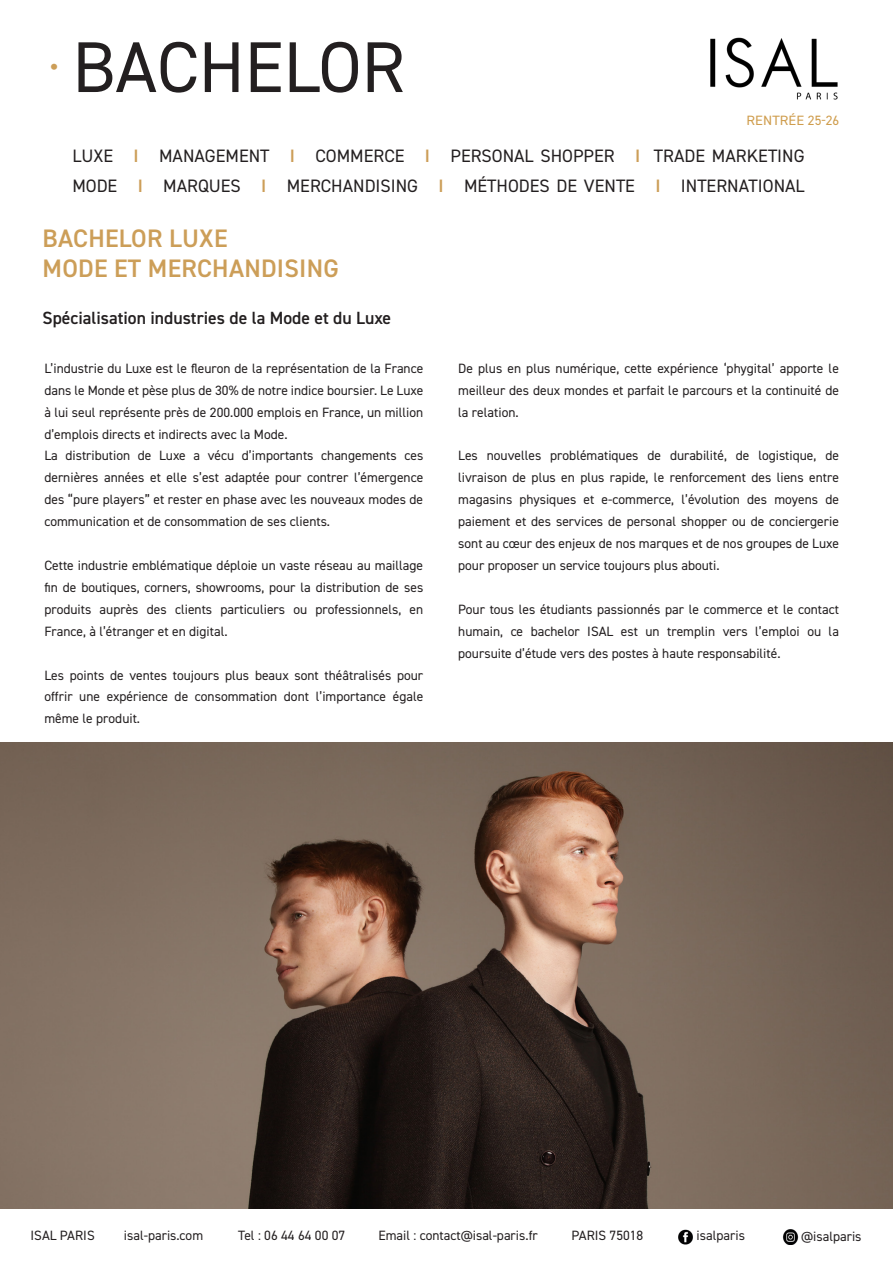
<style>
.page{position:relative;width:893px;height:1263px;background:#fff}
.page>*{position:absolute;margin:0;border:0;box-sizing:border-box;transform-origin:0 0}
.t1{font:72px "DIN2014";color:#231f20}
.t2{font:36px "DIN2014";color:#cc9e58}
.t3{font:600 25.35px "DIN2014";letter-spacing:.01em;color:#cc9e58}
.t4{font:18px "DIN2014";color:#231f20}
.t5{font:600 17.7px "DIN2014";color:#231f20}
.t6{font:13.5px/21.9px "DIN2014";color:#231f20;text-align:justify}
.t7{font:13.5px "DIN2014";letter-spacing:.01em;color:#cf9d4d;scale:1.06 1}
.s1{font-weight:600;color:#cc9e58}
</style>
<div class="page">
<img style="left:678px;top:1229px;width:15px;height:16px">
<img style="left:783px;top:1229px;width:16px;height:15px">
<img style="left:0;top:742px;width:893px;height:467px">
<img style="left:710px;top:37px;width:128px;height:63px">
<p class="t2" style="left:49px;top:44px;width:12px">•</p>
<p class="t1" style="left:72px;top:22px;width:334px">BACHELOR</p>
<p class="t7" style="left:746px;top:112px;width:89px">RENTRÉE 25-26</p>
<p class="t4" style="left:72px;top:145px;width:734px">LUXE <span class="s1">I</span> MANAGEMENT <span class="s1">I</span> COMMERCE <span class="s1">I</span> PERSONAL SHOPPER <span class="s1">I</span> TRADE MARKETING</p>
<p class="t4" style="left:72px;top:175px;width:734px">MODE <span class="s1">I</span> MARQUES <span class="s1">I</span> MERCHANDISING <span class="s1">I</span> MÉTHODES DE VENTE <span class="s1">I</span> INTERNATIONAL</p>
<p class="t3" style="left:43px;top:221px;width:186px">BACHELOR LUXE</p>
<p class="t3" style="left:43px;top:251px;width:298px">MODE ET MERCHANDISING</p>
<p class="t5" style="left:43px;top:306px;width:350px">Spécialisation industries de la Mode et du Luxe</p>
<p class="t6" style="left:44px;top:357px;width:380px">L’industrie du Luxe est le fleuron de la représentation de la France dans le Monde et pèse plus de 30% de notre indice boursier. Le Luxe à lui seul représente près de 200.000 emplois en France, un million d’emplois directs et indirects avec la Mode.</p>
<p class="t6" style="left:44px;top:445px;width:380px">La distribution de Luxe a vécu d’importants changements ces dernières années et elle s’est adaptée pour contrer l’émergence des “pure players” et rester en phase avec les nouveaux modes de communication et de consommation de ses clients.</p>
<p class="t6" style="left:44px;top:554px;width:380px">Cette industrie emblématique déploie un vaste réseau au maillage fin de boutiques, corners, showrooms, pour la distribution de ses produits auprès des clients particuliers ou professionnels, en France, à l’étranger et en digital.</p>
<p class="t6" style="left:44px;top:664px;width:380px">Les points de ventes toujours plus beaux sont théâtralisés pour offrir une expérience de consommation dont l’importance égale même le produit.</p>
<p class="t6" style="left:458px;top:357px;width:382px">De plus en plus numérique, cette expérience ‘phygital’ apporte le meilleur des deux mondes et parfait le parcours et la continuité de la relation.</p>
<p class="t6" style="left:458px;top:445px;width:382px">Les nouvelles problématiques de durabilité, de logistique, de livraison de plus en plus rapide, le renforcement des liens entre magasins physiques et e-commerce, l’évolution des moyens de paiement et des services de personal shopper ou de conciergerie sont au cœur des enjeux de nos marques et de nos groupes de Luxe pour proposer un service toujours plus abouti.</p>
<p class="t6" style="left:458px;top:598px;width:382px">Pour tous les étudiants passionnés par le commerce et le contact humain, ce bachelor ISAL est un tremplin vers l’emploi ou la poursuite d’étude vers des postes à haute responsabilité.</p>
<p class="t6" style="left:31px;top:1224px;width:66px">ISAL PARIS</p>
<p class="t6" style="left:124px;top:1224px;width:81px">isal-paris.com</p>
<p class="t6" style="left:238px;top:1224px;width:109px">Tel : 06 44 64 00 07</p>
<p class="t6" style="left:378px;top:1224px;width:161px">Email : contact@isal-paris.fr</p>
<p class="t6" style="left:571px;top:1224px;width:73px">PARIS 75018</p>
<p class="t6" style="left:697px;top:1224px;width:50px">isalparis</p>
<p class="t6" style="left:801px;top:1225px;width:62px">@isalparis</p>
</div>
